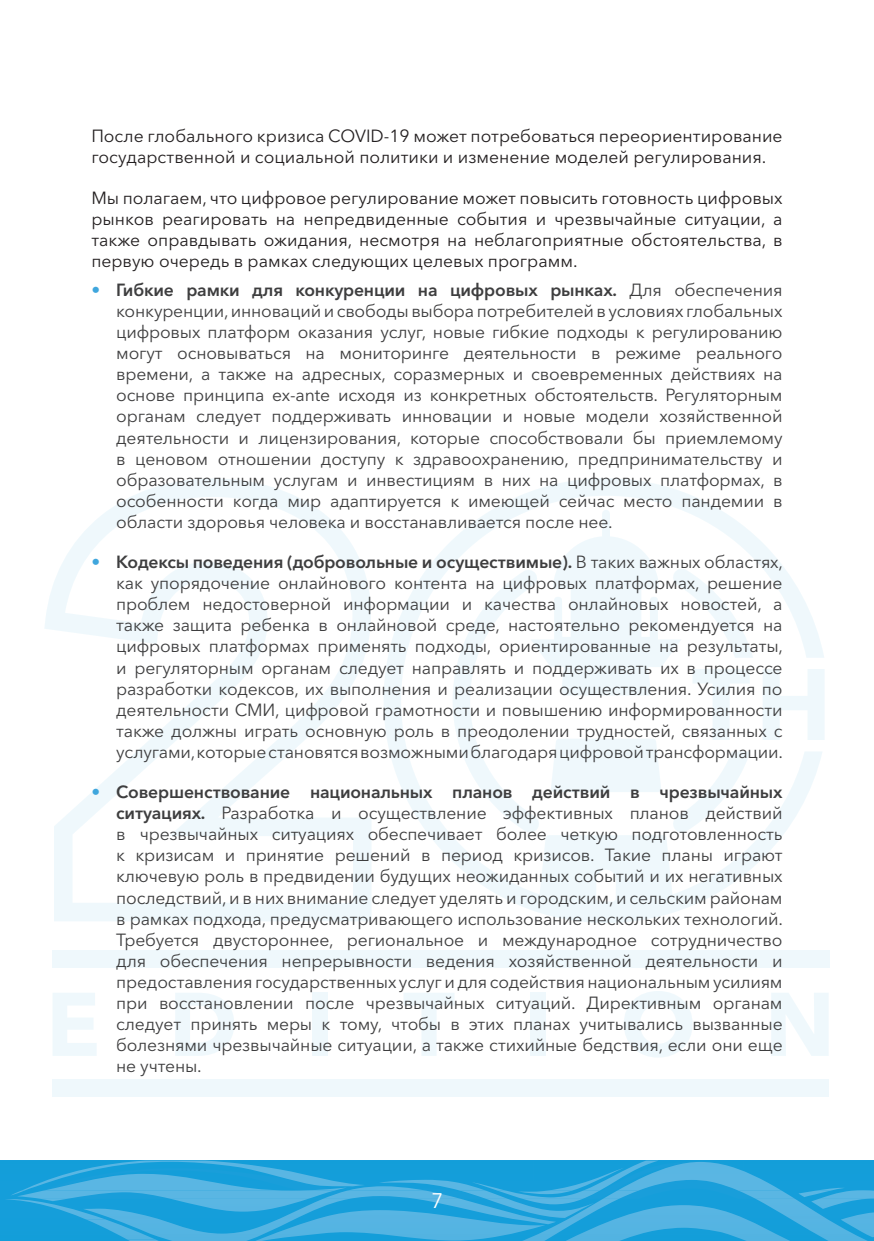
<style>
.page{position:relative;width:874px;height:1241px;background:#fff}
.page>*{position:absolute;margin:0;border:0;box-sizing:border-box;transform-origin:0 0}
.t1{font:21px "Avenir Next W1 G";color:#fff}
.t2{font:17.5px/21px "Avenir Next W1 G";letter-spacing:-.01em;color:#3e3e3f;text-align:justify}
.text{font:17.5px/21px "Avenir Next W1 G";color:#231f20}
.s1{color:#3fa6dd}
.s2{font-weight:600}
</style>
<div class="page">
<div style="left:0;top:1160px;width:873px;height:81px;background:#149eda"></div>
<div style="left:471px;top:1160px;width:187px;height:29px;background:#149eda"></div>
<img style="left:21px;top:1160px;width:344px;height:29px">
<img style="left:546px;top:1167px;width:70px;height:22px">
<img style="left:815px;top:1187px;width:29px;height:2px">
<img style="left:347px;top:1185px;width:32px;height:4px">
<img style="left:379px;top:1179px;width:107px;height:10px">
<img style="left:43px;top:1173px;width:304px;height:16px">
<svg style="left:11px;top:1189px;width:862px;height:9px"></svg>
<img style="left:616px;top:1161px;width:165px;height:29px">
<img style="left:0;top:1236px;width:51px;height:4px">
<img style="left:4px;top:1198px;width:79px;height:20px">
<img style="left:83px;top:1198px;width:362px;height:42px">
<img style="left:41px;top:1198px;width:267px;height:13px">
<img style="left:445px;top:1198px;width:428px;height:42px">
<div style="left:52px;top:1079px;width:776px;height:17px;background:#eff8fc"></div>
<div style="left:52px;top:950px;width:777px;height:18px;background:#eff8fc"></div>
<svg style="left:45px;top:479px;width:326px;height:442px"></svg>
<svg style="left:53px;top:993px;width:44px;height:62px"></svg>
<svg style="left:175px;top:993px;width:59px;height:62px"></svg>
<div style="left:312px;top:992px;width:16px;height:63px;background:#eff8fc"></div>
<svg style="left:404px;top:993px;width:50px;height:62px"></svg>
<div style="left:529px;top:992px;width:16px;height:63px;background:#eff8fc"></div>
<svg style="left:624px;top:991px;width:68px;height:66px"></svg>
<svg style="left:771px;top:993px;width:57px;height:62px"></svg>
<svg style="left:384px;top:478px;width:440px;height:444px"></svg>
<svg style="left:452px;top:509px;width:301px;height:324px"></svg>
<svg style="left:762px;top:669px;width:62px;height:71px"></svg>
<p class="text" style="left:91px;top:124px;width:692px">После глобального кризиса COVID-19 может потребоваться переориентирование государственной и социальной политики и изменение моделей регулирования.</p>
<p class="text" style="left:91px;top:185px;width:692px;text-align:justify">Мы полагаем, что цифровое регулирование может повысить готовность цифровых рынков реагировать на непредвиденные события и чрезвычайные ситуации, а также оправдывать ожидания, несмотря на неблагоприятные обстоятельства, в первую очередь в рамках следующих целевых программ.</p>
<p class="t2" style="left:116px;top:278px;width:667px;text-indent:-25px"><span class="s1">•</span> <span class="s2">Гибкие рамки для конкуренции на цифровых рынках.</span> Для обеспечения конкуренции, инноваций и свободы выбора потребителей в условиях глобальных цифровых платформ оказания услуг, новые гибкие подходы к регулированию могут основываться на мониторинге деятельности в режиме реального времени, а также на адресных, соразмерных и своевременных действиях на основе принципа ex-ante исходя из конкретных обстоятельств. Регуляторным органам следует поддерживать инновации и новые модели хозяйственной деятельности и лицензирования, которые способствовали бы приемлемому в ценовом отношении доступу к здравоохранению, предпринимательству и образовательным услугам и инвестициям в них на цифровых платформах, в особенности когда мир адаптируется к имеющей сейчас место пандемии в области здоровья человека и восстанавливается после нее.</p>
<p class="t2" style="left:116px;top:550px;width:668px;text-indent:-25px"><span class="s1">•</span> <span class="s2">Кодексы поведения (добровольные и осуществимые).</span> В таких важных областях, как упорядочение онлайнового контента на цифровых платформах, решение проблем недостоверной информации и качества онлайновых новостей, а также защита ребенка в онлайновой среде, настоятельно рекомендуется на цифровых платформах применять подходы, ориентированные на результаты, и регуляторным органам следует направлять и поддерживать их в процессе разработки кодексов, их выполнения и реализации осуществления. Усилия по деятельности СМИ, цифровой грамотности и повышению информированности также должны играть основную роль в преодолении трудностей, связанных с услугами, которые становятся возможными благодаря цифровой трансформации.</p>
<p class="t2" style="left:116px;top:780px;width:668px;text-indent:-25px"><span class="s1">•</span> <span class="s2">Совершенствование национальных планов действий в чрезвычайных ситуациях.</span> Разработка и осуществление эффективных планов действий в чрезвычайных ситуациях обеспечивает более четкую подготовленность к кризисам и принятие решений в период кризисов. Такие планы играют ключевую роль в предвидении будущих неожиданных событий и их негативных последствий, и в них внимание следует уделять и городским, и сельским районам в рамках подхода, предусматривающего использование нескольких технологий.<br>Требуется двустороннее, региональное и международное сотрудничество для обеспечения непрерывности ведения хозяйственной деятельности и предоставления государственных услуг и для содействия национальным усилиям при восстановлении после чрезвычайных ситуаций. Директивным органам следует принять меры к тому, чтобы в этих планах учитывались вызванные болезнями чрезвычайные ситуации, а также стихийные бедствия, если они еще не учтены.</p>
<p class="t1" style="left:431px;top:1183px;width:14px">7</p>
</div>
